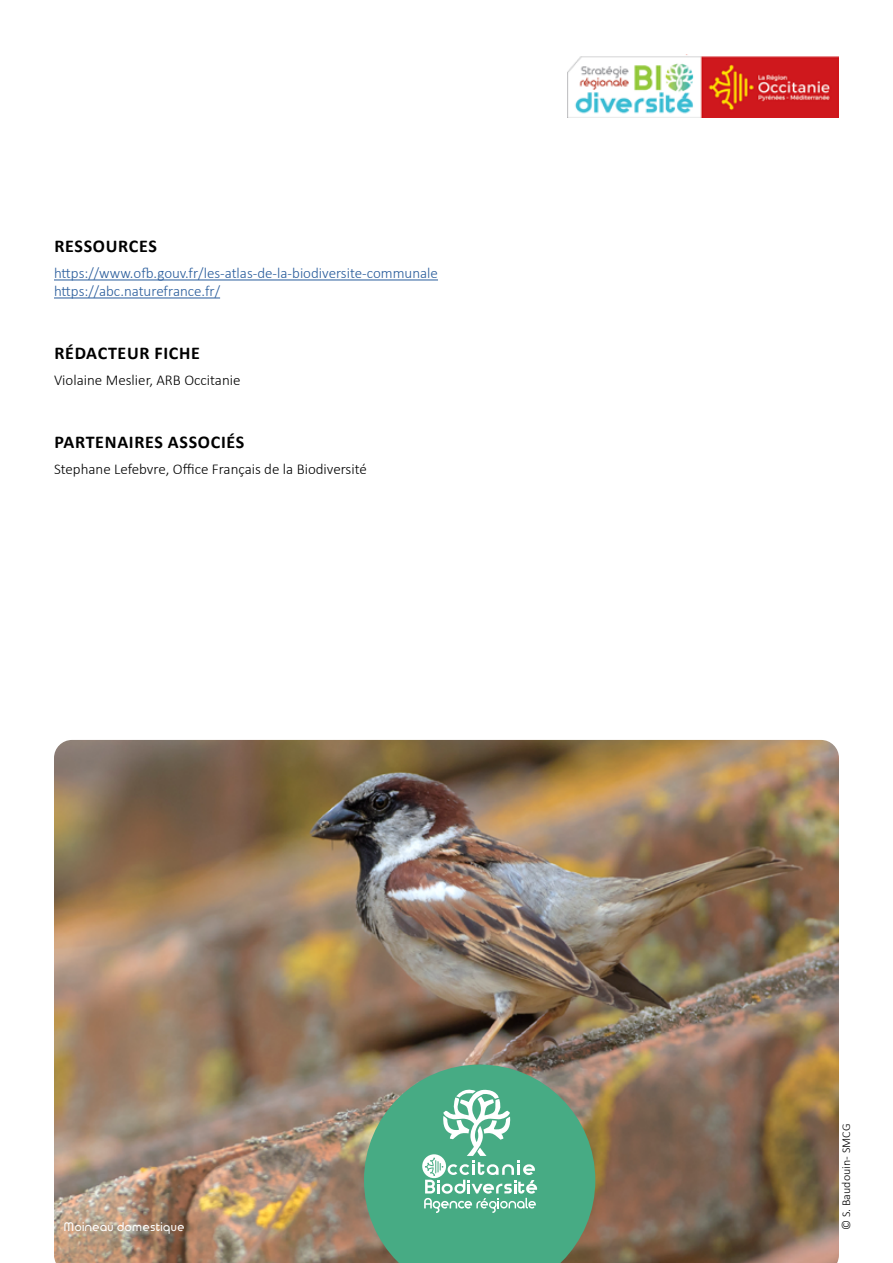
<style>
.page{position:relative;width:893px;height:1263px;background:#fff}
.page>*{position:absolute;margin:0;border:0;box-sizing:border-box;transform-origin:0 0}
.t1{font:700 18px "Calibri";letter-spacing:.04em;color:#000}
.t2{font:300 15px/18px "Calibri";color:#275b9b}
.t3{font:300 15px "Calibri";color:#000}
.t4{font:700 12px "Time Burner";letter-spacing:.03em;color:#fff}
.t5{font:300 12px "Calibri";color:#000}
</style>
<div class="page">
<img style="left:54px;top:740px;width:785px;height:523px">
<svg style="left:364px;top:1064px;width:231px;height:199px;background:#5aa07e"></svg>
<svg style="left:422px;top:1086px;width:115px;height:127px"></svg>
<hr style="left:54px;top:280px;width:384px;height:1px;background:#275b9b">
<hr style="left:54px;top:298px;width:166px;height:1px;background:#275b9b">
<img style="left:567px;top:54px;width:272px;height:64px">
<p class="t1" style="left:54px;top:233px;width:104px">RESSOURCES</p>
<p class="t2" style="left:54px;top:264px;width:385px">https://www.ofb.gouv.fr/les-atlas-de-la-biodiversite-communale https://abc.naturefrance.fr/</p>
<p class="t1" style="left:54px;top:340px;width:147px">RÉDACTEUR FICHE</p>
<p class="t3" style="left:54px;top:371px;width:188px">Violaine Meslier, ARB Occitanie</p>
<p class="t1" style="left:54px;top:429px;width:192px">PARTENAIRES ASSOCIÉS</p>
<p class="t3" style="left:54px;top:460px;width:314px">Stephane Lefebvre, Office Français de la Biodiversité</p>
<p class="t4" style="left:65px;top:1217px;width:122px">Moineau domestique</p>
<p class="t5" style="left:839px;top:1230px;width:108px;rotate:-90deg">© S. Baudouin - SMCG</p>
</div>
